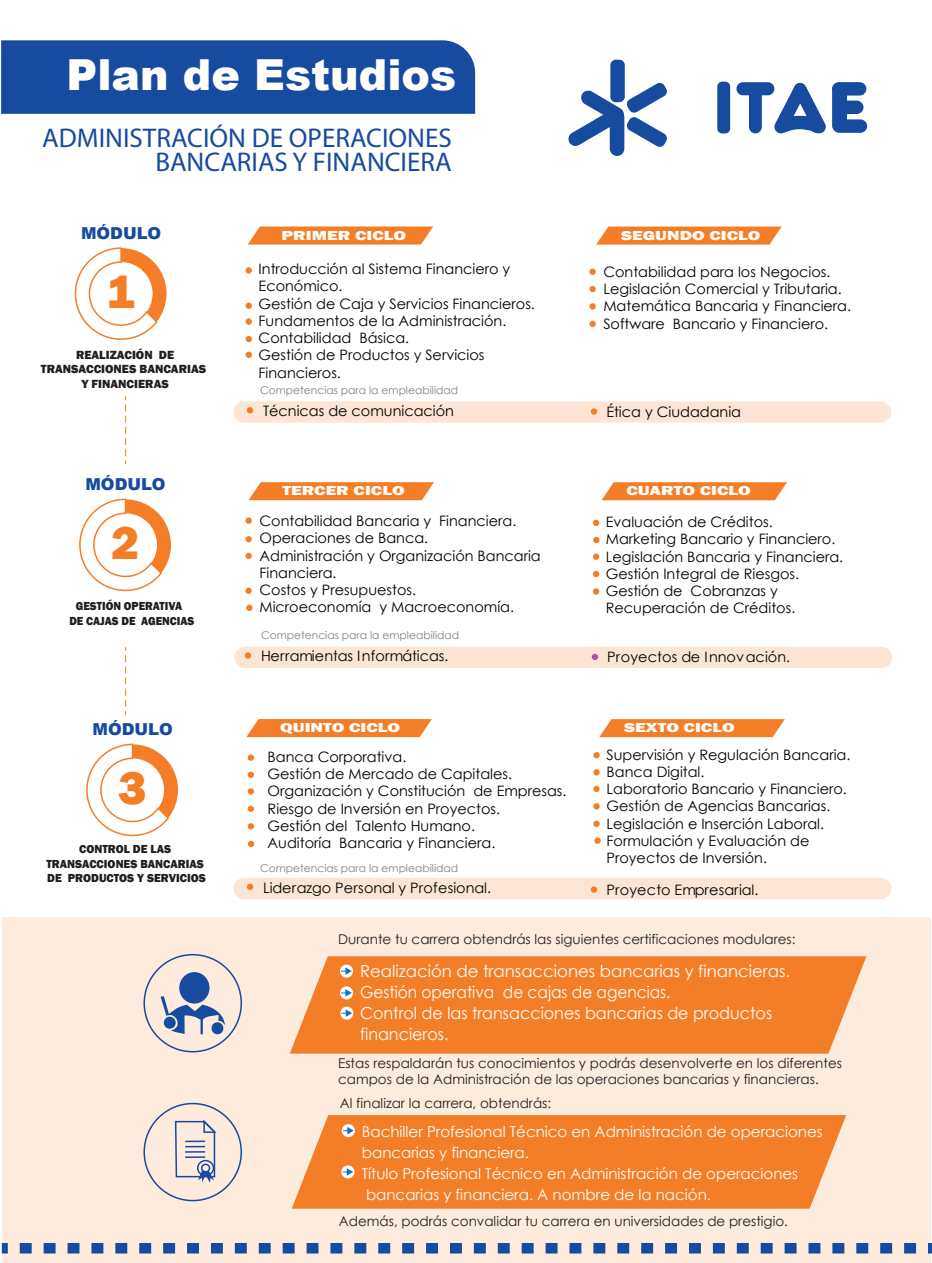
<style>
.page{position:relative;width:932px;height:1263px;background:#fff}
.page>*{position:absolute;margin:0;border:0;box-sizing:border-box;transform-origin:0 0}
.t1{font:800 48.15px "Franklin Gothic";color:#f47e28}
.t2{font:900 42.75px "Arial";color:#fff}
.t3{font:27.15px/24.5px "Myriad Pro";color:#174ba0;text-align:right}
.t4{font:16.5px/21px "Century Gothic";color:#fff}
.t5{font:900 16.5px "Arial";color:#174ba0}
.t6{font:15px/21px "Century Gothic";color:#fff}
.t7{font:14.4px/17.2px "Century Gothic";color:#000001}
.t8{font:13.5px/16.2px "Century Gothic";color:#231f20}
.t9{font:800 13.5px "Franklin Gothic";color:#fff;scale:1.36 1}
.t10{font:800 12.15px/14.5px "Franklin Gothic";color:#231f20;text-align:center}
.t11{font:800 12px/14.4px "Franklin Gothic";color:#231f20;text-align:center}
.t12{font:800 12px/14.4px "Franklin Gothic";color:#231f20;text-align:center;scale:.93 1}
.t13{font:10.65px "Century Gothic";color:#808285}
</style>
<div class="page">
<div style="left:233px;top:401px;width:658px;height:22px;background:#fce5d4;border-radius:11px"></div>
<div style="left:2px;top:917px;width:929px;height:346px;background:#fdebde"></div>
<div style="left:610px;top:60px;width:15px;height:42px;background:#174ba0;border-radius:5px"></div>
<div style="left:717px;top:82px;width:13px;height:51px;background:#174ba0;border-radius:5px"></div>
<svg style="left:568px;top:82px;width:99px;height:74px"></svg>
<svg style="left:736px;top:82px;width:131px;height:52px"></svg>
<div style="left:1px;top:40px;width:474px;height:74px;background:#174ba0"></div>
<svg style="left:74px;top:247px;width:93px;height:93px"></svg>
<svg style="left:79px;top:498px;width:92px;height:94px"></svg>
<svg style="left:86px;top:743px;width:92px;height:94px"></svg>
<svg style="left:248px;top:226px;width:185px;height:19px;background:#f58c3f"></svg>
<svg style="left:596px;top:227px;width:186px;height:18px;background:#f4893a"></svg>
<svg style="left:249px;top:482px;width:185px;height:18px;background:#f48737"></svg>
<svg style="left:601px;top:482px;width:186px;height:18px;background:#f48839"></svg>
<svg style="left:246px;top:719px;width:186px;height:18px;background:#f48737"></svg>
<svg style="left:290px;top:956px;width:576px;height:98px;background:#f48535"></svg>
<svg style="left:599px;top:719px;width:186px;height:18px;background:#f48737"></svg>
<div style="left:246px;top:267px;width:6px;height:7px;background:#f47e28;border-radius:50%"></div>
<svg style="left:246px;top:303px;width:6px;height:6px"></svg>
<div style="left:246px;top:318px;width:6px;height:7px;background:#f47e28;border-radius:50%"></div>
<svg style="left:246px;top:336px;width:6px;height:6px"></svg>
<svg style="left:246px;top:352px;width:6px;height:6px"></svg>
<svg style="left:247px;top:407px;width:6px;height:6px"></svg>
<div style="left:245px;top:517px;width:7px;height:7px;background:#f47e28;border-radius:50%"></div>
<div style="left:245px;top:553px;width:7px;height:6px;background:#f47e28;border-radius:50%"></div>
<svg style="left:246px;top:604px;width:7px;height:7px"></svg>
<div style="left:245px;top:587px;width:7px;height:7px;background:#f47e28;border-radius:50%"></div>
<div style="left:245px;top:536px;width:7px;height:6px;background:#f47e28;border-radius:50%"></div>
<div style="left:248px;top:754px;width:6px;height:7px;background:#f47e28;border-radius:50%"></div>
<div style="left:248px;top:788px;width:6px;height:7px;background:#f47e28;border-radius:50%"></div>
<svg style="left:248px;top:806px;width:6px;height:6px"></svg>
<svg style="left:248px;top:823px;width:6px;height:6px"></svg>
<svg style="left:248px;top:841px;width:6px;height:6px"></svg>
<svg style="left:248px;top:772px;width:6px;height:6px"></svg>
<div style="left:593px;top:752px;width:7px;height:6px;background:#f47e28;border-radius:50%"></div>
<div style="left:593px;top:786px;width:7px;height:6px;background:#f47e28;border-radius:50%"></div>
<div style="left:593px;top:803px;width:7px;height:6px;background:#f47e28;border-radius:50%"></div>
<div style="left:593px;top:821px;width:7px;height:6px;background:#f47e28;border-radius:50%"></div>
<div style="left:594px;top:837px;width:7px;height:7px;background:#f47e28;border-radius:50%"></div>
<div style="left:593px;top:769px;width:7px;height:6px;background:#f47e28;border-radius:50%"></div>
<svg style="left:593px;top:520px;width:6px;height:6px"></svg>
<div style="left:593px;top:553px;width:6px;height:7px;background:#f47e28;border-radius:50%"></div>
<svg style="left:593px;top:571px;width:6px;height:6px"></svg>
<div style="left:593px;top:588px;width:6px;height:7px;background:#f47e28;border-radius:50%"></div>
<div style="left:593px;top:537px;width:7px;height:6px;background:#f47e28;border-radius:50%"></div>
<div style="left:589px;top:269px;width:7px;height:6px;background:#f47e28;border-radius:50%"></div>
<div style="left:589px;top:286px;width:7px;height:6px;background:#f47e28;border-radius:50%"></div>
<svg style="left:589px;top:303px;width:7px;height:7px"></svg>
<div style="left:589px;top:321px;width:7px;height:6px;background:#f47e28;border-radius:50%"></div>
<svg style="left:125px;top:396px;width:1px;height:68px"></svg>
<svg style="left:125px;top:647px;width:1px;height:68px"></svg>
<hr style="left:928px;top:1243px;width:4px;height:10px;background:#174ba0">
<svg style="left:19px;top:1243px;width:897px;height:10px"></svg>
<div style="left:2px;top:1243px;width:6px;height:10px;background:#174ba0"></div>
<svg style="left:340px;top:964px;width:13px;height:14px"></svg>
<svg style="left:341px;top:967px;width:11px;height:8px"></svg>
<svg style="left:340px;top:986px;width:13px;height:13px"></svg>
<svg style="left:341px;top:989px;width:11px;height:8px"></svg>
<svg style="left:340px;top:1006px;width:13px;height:14px"></svg>
<svg style="left:341px;top:1009px;width:11px;height:8px"></svg>
<svg style="left:292px;top:1115px;width:554px;height:94px;background:#f48534"></svg>
<div style="left:179px;top:972px;width:30px;height:31px;background:#174ba0;border-radius:50%"></div>
<svg style="left:161px;top:996px;width:64px;height:38px"></svg>
<div style="left:143px;top:954px;width:99px;height:98px;border:2px solid #174ba0;border-radius:50%"></div>
<div style="left:143px;top:1103px;width:99px;height:98px;border:2px solid #174ba0;border-radius:50%"></div>
<svg style="left:174px;top:1119px;width:43px;height:64px"></svg>
<div style="left:591px;top:408px;width:6px;height:7px;background:#f47e28;border-radius:50%"></div>
<div style="left:234px;top:647px;width:658px;height:21px;background:#fce5d4;border-radius:11px"></div>
<div style="left:245px;top:652px;width:6px;height:7px;background:#f47e28;border-radius:50%"></div>
<svg style="left:592px;top:654px;width:6px;height:6px"></svg>
<div style="left:233px;top:878px;width:658px;height:21px;background:#fce5d4;border-radius:11px"></div>
<div style="left:247px;top:883px;width:6px;height:7px;background:#f47e28;border-radius:50%"></div>
<div style="left:591px;top:886px;width:6px;height:7px;background:#f47e28;border-radius:50%"></div>
<svg style="left:342px;top:1124px;width:13px;height:13px"></svg>
<svg style="left:343px;top:1127px;width:11px;height:7px"></svg>
<svg style="left:341px;top:1165px;width:13px;height:13px"></svg>
<svg style="left:342px;top:1168px;width:11px;height:8px"></svg>
<h2 class="t2" style="left:66px;top:44px;width:391px">Plan de Estudios</h2>
<h3 class="t3" style="left:42px;top:125px;width:411px">ADMINISTRACIÓN DE OPERACIONES<br>BANCARIAS Y FINANCIERA</h3>
<p class="t5" style="left:81px;top:221px;width:82px">MÓDULO</p>
<h1 class="t1" style="left:107px;top:261px;width:30px">1</h1>
<p class="t10" style="left:41px;top:347px;width:167px">REALIZACIÓN DE<br>TRANSACCIONES BANCARIAS<br>Y FINANCIERAS</p>
<p class="t5" style="left:85px;top:472px;width:82px">MÓDULO</p>
<h1 class="t1" style="left:111px;top:512px;width:30px">2</h1>
<p class="t12" style="left:69px;top:599px;width:136px">GESTIÓN OPERATIVA<br>DE CAJAS DE AGENCIAS</p>
<p class="t5" style="left:92px;top:717px;width:82px">MÓDULO</p>
<h1 class="t1" style="left:118px;top:757px;width:30px">3</h1>
<p class="t11" style="left:46px;top:842px;width:161px">CONTROL DE LAS<br>TRANSACCIONES BANCARIAS<br>DE PRODUCTOS Y SERVICIOS</p>
<p class="t9" style="left:282px;top:226px;width:93px">PRIMER CICLO</p>
<p class="t9" style="left:621px;top:226px;width:104px">SEGUNDO CICLO</p>
<p class="t7" style="left:259px;top:260px;width:278px">Introducción al Sistema Financiero y<br>Económico.<br>Gestión de Caja y Servicios Financieros.<br>Fundamentos de la Administración.<br>Contabilidad Básica.<br>Gestión de Productos y Servicios<br>Financieros.</p>
<p class="t13" style="left:260px;top:383px;width:200px">Competencias para la empleabilidad</p>
<p class="t7" style="left:603px;top:263px;width:249px">Contabilidad para los Negocios.<br>Legislación Comercial y Tributaria.<br>Matemática Bancaria y Financiera.<br>Software Bancario y Financiero.</p>
<p class="t7" style="left:263px;top:402px;width:193px">Técnicas de comunicación</p>
<p class="t7" style="left:606px;top:403px;width:136px">Ética y Ciudadania</p>
<p class="t9" style="left:282px;top:482px;width:91px">TERCER CICLO</p>
<p class="t9" style="left:626px;top:482px;width:93px">CUARTO CICLO</p>
<p class="t7" style="left:259px;top:512px;width:283px">Contabilidad Bancaria y Financiera.<br>Operaciones de Banca.<br>Administración y Organización Bancaria<br>Financiera.<br>Costos y Presupuestos.<br>Microeconomía y Macroeconomía.</p>
<p class="t13" style="left:261px;top:628px;width:200px">Competencias para la empleabilidad</p>
<p class="t7" style="left:606px;top:513px;width:239px">Evaluación de Créditos.<br>Marketing Bancario y Financiero.<br>Legislación Bancaria y Financiera.<br>Gestión Integral de Riesgos.<br>Gestión de Cobranzas y<br>Recuperación de Créditos.</p>
<p class="t7" style="left:261px;top:647px;width:189px">Herramientas Informáticas.</p>
<p class="t7" style="left:607px;top:648px;width:184px">Proyectos de Innovación.</p>
<p class="t9" style="left:280px;top:719px;width:90px">QUINTO CICLO</p>
<p class="t9" style="left:624px;top:719px;width:83px">SEXTO CICLO</p>
<p class="t7" style="left:268px;top:748px;width:300px">Banca Corporativa.<br>Gestión de Mercado de Capitales.<br>Organización y Constitución de Empresas.<br>Riesgo de Inversión en Proyectos.<br>Gestión del Talento Humano.<br>Auditoría Bancaria y Financiera.</p>
<p class="t13" style="left:260px;top:861px;width:200px">Competencias para la empleabilidad</p>
<p class="t7" style="left:607px;top:745px;width:245px">Supervisión y Regulación Bancaria.<br>Banca Digital.<br>Laboratorio Bancario y Financiero.<br>Gestión de Agencias Bancarias.<br>Legislación e Inserción Laboral.<br>Formulación y Evaluación de<br>Proyectos de Inversión.</p>
<p class="t7" style="left:263px;top:878px;width:230px">Liderazgo Personal y Profesional.</p>
<p class="t7" style="left:606px;top:880px;width:154px">Proyecto Empresarial.</p>
<p class="t8" style="left:338px;top:931px;width:459px">Durante tu carrera obtendrás las siguientes certificaciones modulares:</p>
<p class="t4" style="left:360px;top:960px;width:431px">Realización de transacciones bancarias y financieras.<br>Gestión operativa de cajas de agencias.<br>Control de las transacciones bancarias de productos financieros.</p>
<p class="t8" style="left:338px;top:1055px;width:505px">Estas respaldarán tus conocimientos y podrás desenvolverte en los diferentes campos de la Administración de las operaciones bancarias y financieras.</p>
<p class="t6" style="left:362px;top:1121px;width:462px">Bachiller Profesional Técnico en Administración de operaciones bancarias y financiera.<br>Título Profesional Técnico en Administración de operaciones bancarias y financiera. A nombre de la nación.</p>
<p class="t8" style="left:340px;top:1095px;width:213px">Al finalizar la carrera, obtendrás:</p>
<p class="t8" style="left:339px;top:1212px;width:451px">Además, podrás convalidar tu carrera en universidades de prestigio.</p>
</div>
